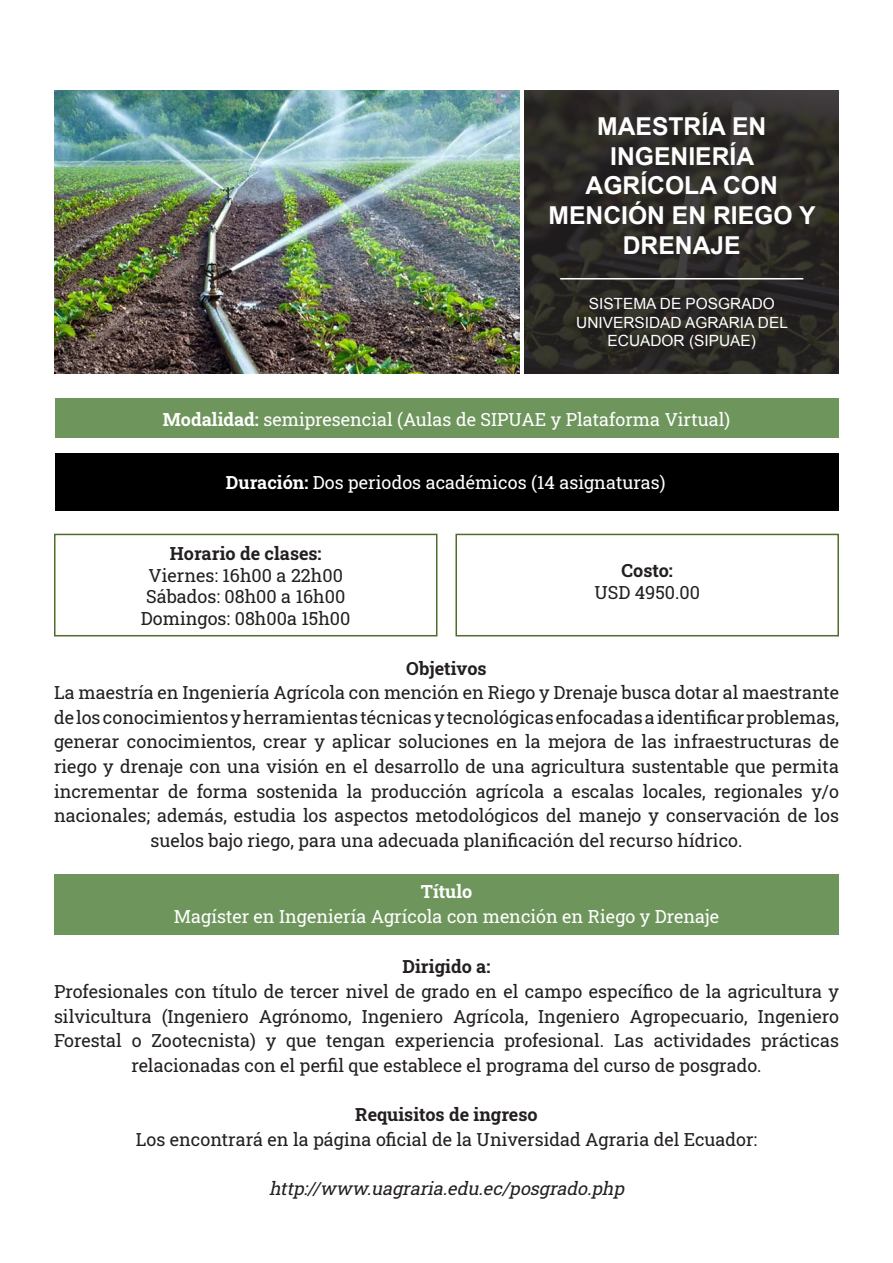
<style>
.page{position:relative;width:893px;height:1263px;background:#fff}
.page>*{position:absolute;margin:0;border:0;box-sizing:border-box;transform-origin:0 0}
.t1{font:700 24.75px/29.5px "Arial";color:#fff;text-align:center}
.t2{font:18px/24.6px "Roboto Slab";color:#231f20;text-align:center}
.t3{font:18px "Roboto Slab";color:#fff}
.t4{font:700 18px "Roboto Slab";color:#231f20}
.t5{font:italic 18px "Roboto Slab";color:#231f20}
.t6{font:700 18px "Roboto Slab";color:#fff}
.t7{font:15.45px/18.5px "Arial";color:#fff;text-align:center}
.s1{font-weight:700}
</style>
<div class="page">
<svg style="left:525px;top:90px;width:314px;height:283px;background:#2c2926"></svg>
<hr style="left:560px;top:278px;width:243px;height:2px;background:#fff">
<img style="left:54px;top:90px;width:466px;height:283px">
<div style="left:54px;top:874px;width:785px;height:60px;background:#6e965c"></div>
<div style="left:55px;top:453px;width:783px;height:57px;background:#000"></div>
<div style="left:55px;top:398px;width:783px;height:40px;background:#6e965c"></div>
<div style="left:54px;top:534px;width:383px;height:102px;border:2px solid #4e6d2a"></div>
<div style="left:455px;top:534px;width:384px;height:102px;border:2px solid #4e6d2a"></div>
<p class="t1" style="left:548px;top:112px;width:268px">MAESTRÍA EN<br>INGENIERÍA<br>AGRÍCOLA CON<br>MENCIÓN EN RIEGO Y<br>DRENAJE</p>
<p class="t7" style="left:576px;top:295px;width:213px">SISTEMA DE POSGRADO<br>UNIVERSIDAD AGRARIA DEL<br>ECUADOR (SIPUAE)</p>
<p class="t3" style="left:163px;top:407px;width:569px"><span class="s1">Modalidad:</span> semipresencial (Aulas de SIPUAE y Plataforma Virtual)</p>
<p class="t3" style="left:226px;top:470px;width:441px"><span class="s1">Duración:</span> Dos periodos académicos (14 asignaturas)</p>
<p class="t4" style="left:170px;top:541px;width:153px">Horario de clases:</p>
<p class="t2" style="left:149px;top:562px;width:196px">Viernes: 16h00 a 22h00</p>
<p class="t2" style="left:146px;top:584px;width:201px">Sábados: 08h00 a 16h00</p>
<p class="t2" style="left:141px;top:605px;width:211px">Domingos: 08h00a 15h00</p>
<p class="t4" style="left:622px;top:559px;width:53px">Costo:</p>
<p class="t2" style="left:594px;top:580px;width:107px">USD 4950.00</p>
<p class="t4" style="left:406px;top:656px;width:82px">Objetivos</p>
<p class="t2" style="left:54px;top:680px;width:786px">La maestría en Ingeniería Agrícola con mención en Riego y Drenaje busca dotar al maestrante de los conocimientos y herramientas técnicas y tecnológicas enfocadas a identificar problemas, generar conocimientos, crear y aplicar soluciones en la mejora de las infraestructuras de riego y drenaje con una visión en el desarrollo de una agricultura sustentable que permita incrementar de forma sostenida la producción agrícola a escalas locales, regionales y/o nacionales; además, estudia los aspectos metodológicos del manejo y conservación de los suelos bajo riego, para una adecuada planificación del recurso hídrico.</p>
<p class="t6" style="left:421px;top:879px;width:53px">Título</p>
<p class="t3" style="left:174px;top:904px;width:547px">Magíster en Ingeniería Agrícola con mención en Riego y Drenaje</p>
<p class="t4" style="left:403px;top:954px;width:89px">Dirigido a:</p>
<p class="t2" style="left:54px;top:979px;width:786px">Profesionales con título de tercer nivel de grado en el campo específico de la agricultura y silvicultura (Ingeniero Agrónomo, Ingeniero Agrícola, Ingeniero Agropecuario, Ingeniero Forestal o Zootecnista) y que tengan experiencia profesional. Las actividades prácticas relacionadas con el perfil que establece el programa del curso de posgrado.</p>
<p class="t4" style="left:355px;top:1102px;width:184px">Requisitos de ingreso</p>
<p class="t2" style="left:136px;top:1126px;width:623px">Los encontrará en la página oficial de la Universidad Agraria del Ecuador:</p>
<p class="t5" style="left:269px;top:1176px;width:361px">http://www.uagraria.edu.ec/posgrado.php</p>
</div>
